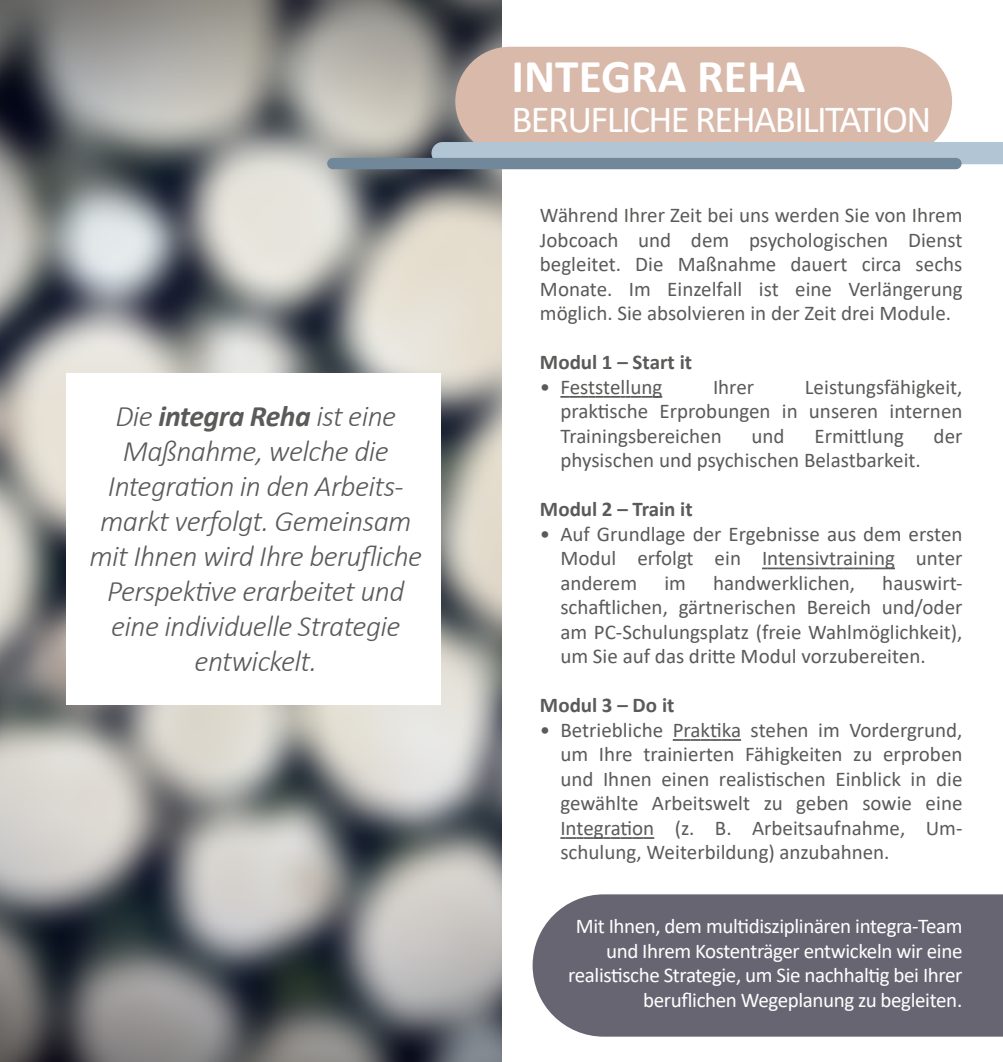
<style>
.page{position:relative;width:1003px;height:1062px;background:#fff}
.page>*{position:absolute;margin:0;border:0;box-sizing:border-box;transform-origin:0 0}
.t1{font:700 47.25px "Calibri";color:#fff}
.t2{font:38.5px "Calibri";letter-spacing:-.04em;color:#fff}
.t3{font:italic 300 29.75px/35px "Calibri";letter-spacing:-.02em;color:#5a5b59;text-align:center}
.t4{font:21px/24.5px "Calibri";color:#5a5b59;text-align:justify}
.t5{font:21px/24.5px "Calibri";letter-spacing:-.02em;color:#fff;text-align:right}
.t6{font:700 21px "Calibri";letter-spacing:-.005em;color:#5a5b59}
.s1{font-weight:700}
</style>
<div class="page">
<img style="left:0;top:0;width:502px;height:1062px">
<div style="left:455px;top:47px;width:496px;height:109px;background:#d8b9aa;border-radius:54px"></div>
<div style="left:431px;top:142px;width:571px;height:22px;background:#b1c5d4"></div>
<div style="left:327px;top:158px;width:634px;height:11px;background:#71879a;border-radius:6px"></div>
<div style="left:67px;top:373px;width:374px;height:332px;background:#fff"></div>
<div style="left:532px;top:894px;width:470px;height:142px;background:#686573"></div>
<svg style="left:560px;top:396px;width:102px;height:2px"></svg>
<svg style="left:762px;top:567px;width:132px;height:2px"></svg>
<svg style="left:672px;top:739px;width:68px;height:2px"></svg>
<svg style="left:560px;top:837px;width:94px;height:2px"></svg>
<h3 class="t3" style="left:89px;top:401px;width:334px">Die <span class="s1">integra Reha</span> ist eine<br>Maßnahme, welche die<br>Integration in den Arbeits‐ markt verfolgt. Gemeinsam mit Ihnen wird Ihre berufliche<br>Perspektive erarbeitet und eine individuelle Strategie entwickelt.</h3>
<h1 class="t1" style="left:511px;top:57px;width:295px">INTEGRA REHA</h1>
<h2 class="t2" style="left:511px;top:103px;width:421px">BERUFLICHE REHABILITATION</h2>
<p class="t4" style="left:539px;top:205px;width:424px">Während Ihrer Zeit bei uns werden Sie von Ihrem Jobcoach und dem psychologischen Dienst begleitet. Die Maßnahme dauert circa sechs Monate. Im Einzelfall ist eine Verlängerung möglich. Sie absolvieren in der Zeit drei Module.</p>
<p class="t6" style="left:539px;top:353px;width:153px">Modul 1 – Start it</p>
<p class="t4" style="left:539px;top:376px;width:124px">• Feststellung</p>
<p class="t4" style="left:712px;top:376px;width:43px">Ihrer</p>
<p class="t4" style="left:560px;top:376px;width:403px;text-indent:244px">Leistungsfähigkeit, praktische Erprobungen in unseren internen Trainingsbereichen</p>
<p class="t4" style="left:751px;top:425px;width:35px">und</p>
<p class="t4" style="left:814px;top:425px;width:91px">Ermittlung</p>
<p class="t4" style="left:933px;top:425px;width:30px">der</p>
<p class="t4" style="left:560px;top:450px;width:362px">physischen und psychischen Belastbarkeit.</p>
<p class="t6" style="left:539px;top:500px;width:154px">Modul 2 – Train it</p>
<p class="t4" style="left:560px;top:523px;width:403px;text-indent:-20px">• Auf Grundlage der Ergebnisse aus dem ersten Modul erfolgt ein Intensivtraining unter anderem</p>
<p class="t4" style="left:560px;top:572px;width:403px;text-indent:322px">hauswirt‐ schaftlichen, gärtnerischen Bereich und/oder am PC‐Schulungsplatz (freie Wahlmöglichkeit), um Sie auf das dritte Modul vorzubereiten.</p>
<p class="t6" style="left:539px;top:696px;width:136px">Modul 3 – Do it</p>
<p class="t4" style="left:560px;top:719px;width:403px;text-indent:-20px">• Betriebliche Praktika stehen im Vordergrund, um Ihre trainierten Fähigkeiten zu erproben und Ihnen einen realistischen Einblick in die gewählte Arbeitswelt zu geben sowie eine Integration (z. B. Arbeitsaufnahme, Um‐ schulung, Weiterbildung) anzubahnen.</p>
<p class="t4" style="left:664px;top:572px;width:23px">im</p>
<p class="t4" style="left:713px;top:572px;width:143px">handwerklichen,</p>
<p class="t5" style="left:568px;top:915px;width:395px">Mit Ihnen, dem multidisziplinären integra‐Team und Ihrem Kostenträger entwickeln wir eine realistische Strategie, um Sie nachhaltig bei Ihrer beruflichen Wegeplanung zu begleiten.</p>
</div>
